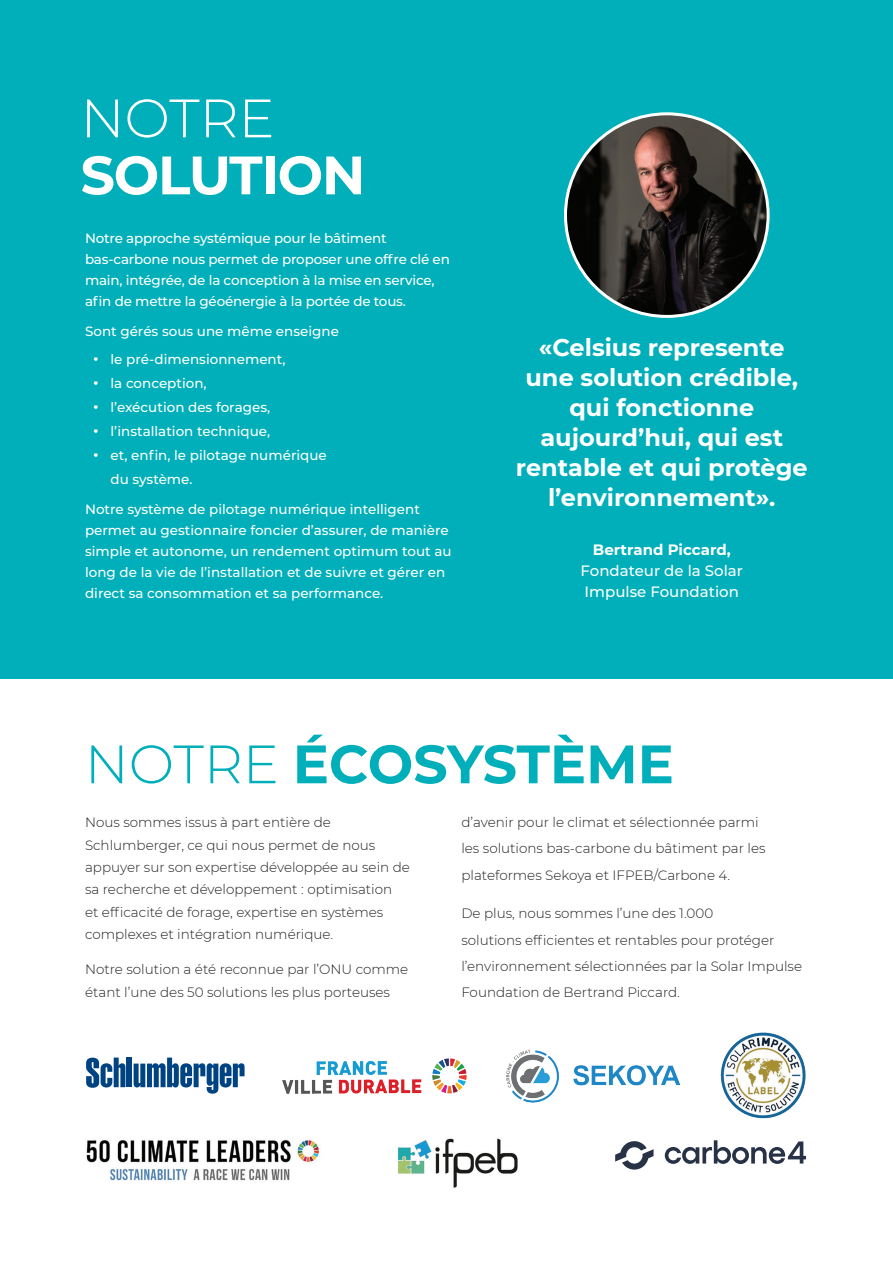
<style>
.page{position:relative;width:893px;height:1263px;background:#fff}
.page>*{position:absolute;margin:0;border:0;box-sizing:border-box;transform-origin:0 0}
.Header_1{font:700 54px "Montserrat";color:#00afb9}
.Header_1-2{font:700 54px/57px "Montserrat";letter-spacing:-.025em;color:#fff}
.t1{font:700 24px/30px "Montserrat";color:#fff;text-align:center}
.t2{font:500 15px/21px "Montserrat";color:#fff;text-align:center}
.t3{font:300 13.5px/22.4px "Montserrat";color:#231f20}
.t4{font:500 13.5px/21px "Montserrat";color:#fff}
.s1{font-weight:300}
.s2{font-weight:900}
.s3{font-weight:700}
</style>
<div class="page">
<div style="left:0;top:0;width:893px;height:678px;background:#00afb9"></div>
<img style="left:86px;top:1140px;width:233px;height:41px">
<svg style="left:615px;top:1141px;width:38px;height:29px"></svg>
<svg style="left:665px;top:1140px;width:141px;height:24px"></svg>
<img style="left:282px;top:1058px;width:185px;height:36px">
<img style="left:506px;top:1049px;width:175px;height:54px">
<div style="left:127px;top:1057px;width:5px;height:30px;background:#004382"></div>
<svg style="left:86px;top:1057px;width:39px;height:31px"></svg>
<svg style="left:134px;top:1057px;width:111px;height:37px"></svg>
<img style="left:720px;top:1032px;width:86px;height:87px">
<img style="left:397px;top:1138px;width:121px;height:50px">
<img style="left:565px;top:114px;width:203px;height:202px;border-radius:101px">
<p class="Header_1-2" style="left:81px;top:87px;width:286px"><span class="s1">NOTRE<br></span>SOLUTION</p>
<p class="t4" style="left:85px;top:227px;width:366px">Notre approche systémique pour le bâtiment bas-carbone nous permet de proposer une offre clé en main, intégrée, de la conception à la mise en service, afin de mettre la géoénergie à la portée de tous.</p>
<p class="t4" style="left:85px;top:320px;width:255px">Sont gérés sous une même enseigne</p>
<p class="t4" style="left:94px;top:348px;width:194px"><span class="s2">∙</span> le pré-dimensionnement,</p>
<p class="t4" style="left:94px;top:372px;width:115px"><span class="s2">∙</span> la conception,</p>
<p class="t4" style="left:94px;top:396px;width:178px"><span class="s2">∙</span> l’exécution des forages,</p>
<p class="t4" style="left:94px;top:420px;width:178px"><span class="s2">∙</span> l’installation technique,</p>
<p class="t4" style="left:111px;top:443px;width:218px;line-height:24px;text-indent:-17px"><span class="s2">∙</span> et, enfin, le pilotage numérique du système.</p>
<p class="t4" style="left:85px;top:498px;width:368px">Notre système de pilotage numérique intelligent permet au gestionnaire foncier d’assurer, de manière simple et autonome, un rendement optimum tout au long de la vie de l’installation et de suivre et gérer en direct sa consommation et sa performance.</p>
<p class="t1" style="left:516px;top:331px;width:293px">«Celsius represente une solution crédible, qui fonctionne aujourd’hui, qui est rentable et qui protège l’environnement».</p>
<p class="t2" style="left:581px;top:539px;width:164px"><span class="s3">Bertrand Piccard,<br></span>Fondateur de la Solar<br>Impulse Foundation</p>
<p class="Header_1" style="left:85px;top:725px;width:591px"><span class="s1">NOTRE</span> ÉCOSYSTÈME</p>
<p class="t3" style="left:85px;top:811px;width:326px">Nous sommes issus à part entière de Schlumberger, ce qui nous permet de nous appuyer sur son expertise développée au sein de sa recherche et développement : optimisation<br>et efficacité de forage, expertise en systèmes complexes et intégration numérique.</p>
<p class="t3" style="left:85px;top:958px;width:325px">Notre solution a été reconnue par l’ONU comme étant l’une des 50 solutions les plus porteuses</p>
<p class="t3" style="left:461px;top:809px;width:306px;line-height:26.1px">d’avenir pour le climat et sélectionnée parmi les solutions bas-carbone du bâtiment par les plateformes Sekoya et IFPEB/Carbone 4.</p>
<p class="t3" style="left:461px;top:900px;width:342px;line-height:26.1px">De plus, nous sommes l’une des 1.000<br>solutions efficientes et rentables pour protéger l’environnement sélectionnées par la Solar Impulse Foundation de Bertrand Piccard.</p>
</div>
